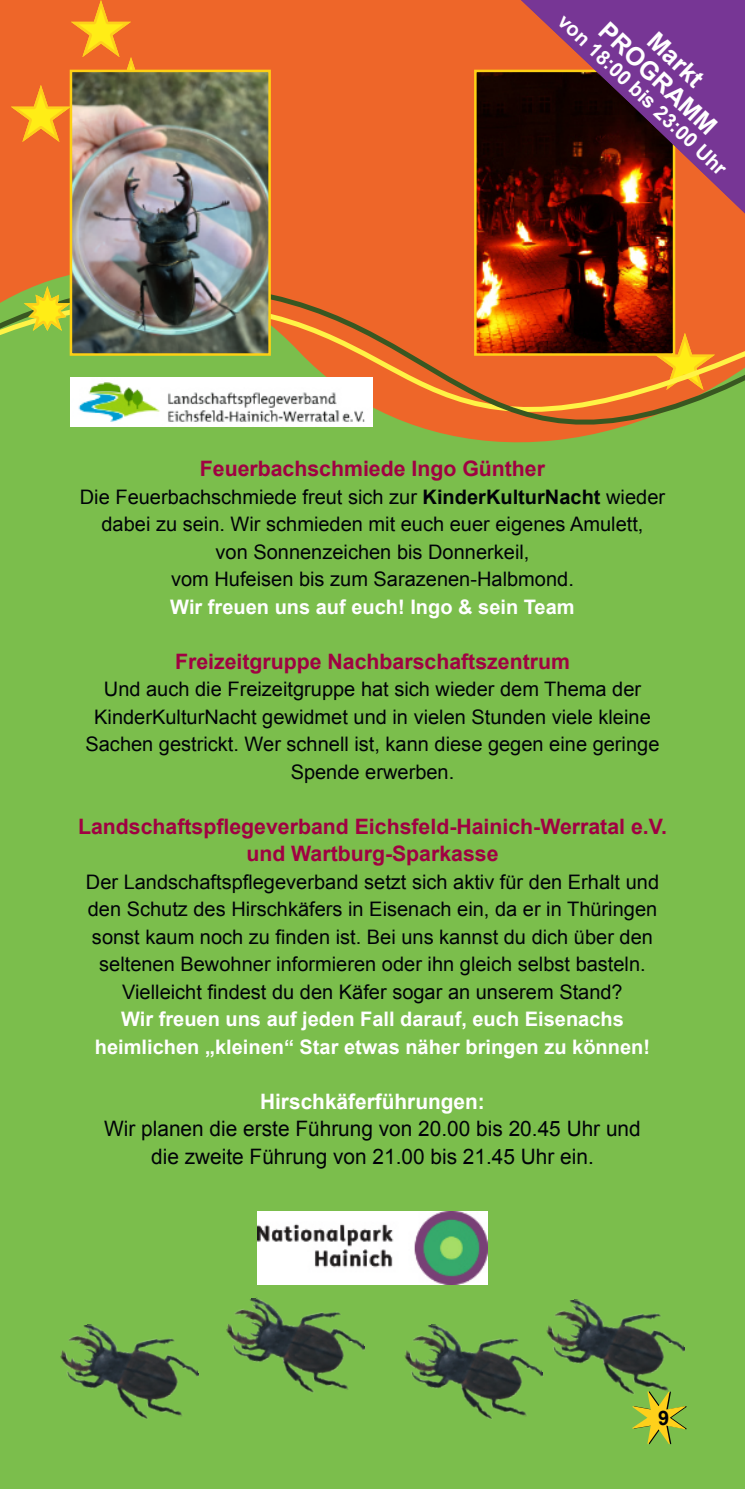
<style>
.page{position:relative;width:745px;height:1489px;background:#fff}
.page>*{position:absolute;margin:0;border:0;box-sizing:border-box;transform-origin:0 0}
.t1{font:700 25px "Arial";color:#fff}
.t2{font:700 21.25px/27.5px "Arial";color:#a00142;text-align:center}
.t3{font:21.25px/27.5px "Arial";color:#000208;text-align:center}
.t4{font:700 21.25px "Arial";color:#fff}
.t5{font:20px/27.5px "Arial";color:#000208;text-align:center}
.t6{font:700 20px/27.5px "Arial";color:#fff;text-align:center}
.t7{font:700 20px "Arial";color:#000208}
.s1{font-weight:700}
</style>
<div class="page">
<div style="left:0;top:0;width:744px;height:1488px;background:#7bbe4c"></div>
<div style="left:0;top:0;width:497px;height:224px;background:#ee6629"></div>
<svg style="left:632px;top:1412px;width:54px;height:31px"></svg>
<svg style="left:0;top:224px;width:744px;height:219px"></svg>
<svg style="left:11px;top:0;width:150px;height:151px"></svg>
<svg style="left:24px;top:286px;width:46px;height:45px"></svg>
<img style="left:477px;top:73px;width:194px;height:280px">
<div style="left:474px;top:70px;width:200px;height:286px;border:2px solid #fed014"></div>
<img style="left:73px;top:73px;width:195px;height:280px">
<div style="left:70px;top:70px;width:201px;height:286px;border:2px solid #fed014"></div>
<svg style="left:497px;top:0;width:247px;height:234px"></svg>
<img style="left:71px;top:377px;width:301px;height:49px">
<img style="left:258px;top:1211px;width:229px;height:72px">
<img style="left:60px;top:1324px;width:139px;height:95px">
<img style="left:226px;top:1278px;width:145px;height:115px">
<img style="left:404px;top:1324px;width:137px;height:95px">
<img style="left:541px;top:1299px;width:146px;height:113px">
<p class="t6" style="left:570px;top:8px;width:225px;rotate:44deg">von 18:00 bis 23:00 Uhr</p>
<p class="t1" style="left:609px;top:19px;width:153px;rotate:44deg">PROGRAMM</p>
<p class="t1" style="left:658px;top:30px;width:68px;rotate:44deg">Markt</p>
<p class="t2" style="left:200px;top:457px;width:346px">Feuerbachschmiede Ingo Günther</p>
<p class="t5" style="left:80px;top:484px;width:586px">Die Feuerbachschmiede freut sich zur <span class="s1">KinderKulturNacht</span> wieder dabei zu sein. Wir schmieden mit euch euer eigenes Amulett,<br>von Sonnenzeichen bis Donnerkeil,<br>vom Hufeisen bis zum Sarazenen-Halbmond.</p>
<p class="t6" style="left:170px;top:594px;width:405px">Wir freuen uns auf euch! Ingo &amp; sein Team</p>
<p class="t2" style="left:175px;top:649px;width:396px">Freizeitgruppe Nachbarschaftszentrum</p>
<p class="t5" style="left:85px;top:677px;width:575px">Und auch die Freizeitgruppe hat sich wieder dem Thema der KinderKulturNacht gewidmet und in vielen Stunden viele kleine Sachen gestrickt. Wer schnell ist, kann diese gegen eine geringe Spende erwerben.</p>
<p class="t2" style="left:78px;top:814px;width:590px">Landschaftspflegeverband Eichsfeld-Hainich-Werratal e.V. und Wartburg-Sparkasse</p>
<p class="t5" style="left:86px;top:869px;width:574px">Der Landschaftspflegeverband setzt sich aktiv für den Erhalt und den Schutz des Hirschkäfers in Eisenach ein, da er in Thüringen sonst kaum noch zu finden ist. Bei uns kannst du dich über den seltenen Bewohner informieren oder ihn gleich selbst basteln.<br>Vielleicht findest du den Käfer sogar an unserem Stand?</p>
<p class="t6" style="left:95px;top:1007px;width:556px">Wir freuen uns auf jeden Fall darauf, euch Eisenachs heimlichen „kleinen“ Star etwas näher bringen zu können!</p>
<p class="t4" style="left:260px;top:1093px;width:226px">Hirschkäferführungen:</p>
<p class="t3" style="left:104px;top:1117px;width:538px">Wir planen die erste Führung von 20.00 bis 20.45 Uhr und die zweite Führung von 21.00 bis 21.45 Uhr ein.</p>
<p class="t7" style="left:657px;top:1410px;width:13px">9</p>
</div>
